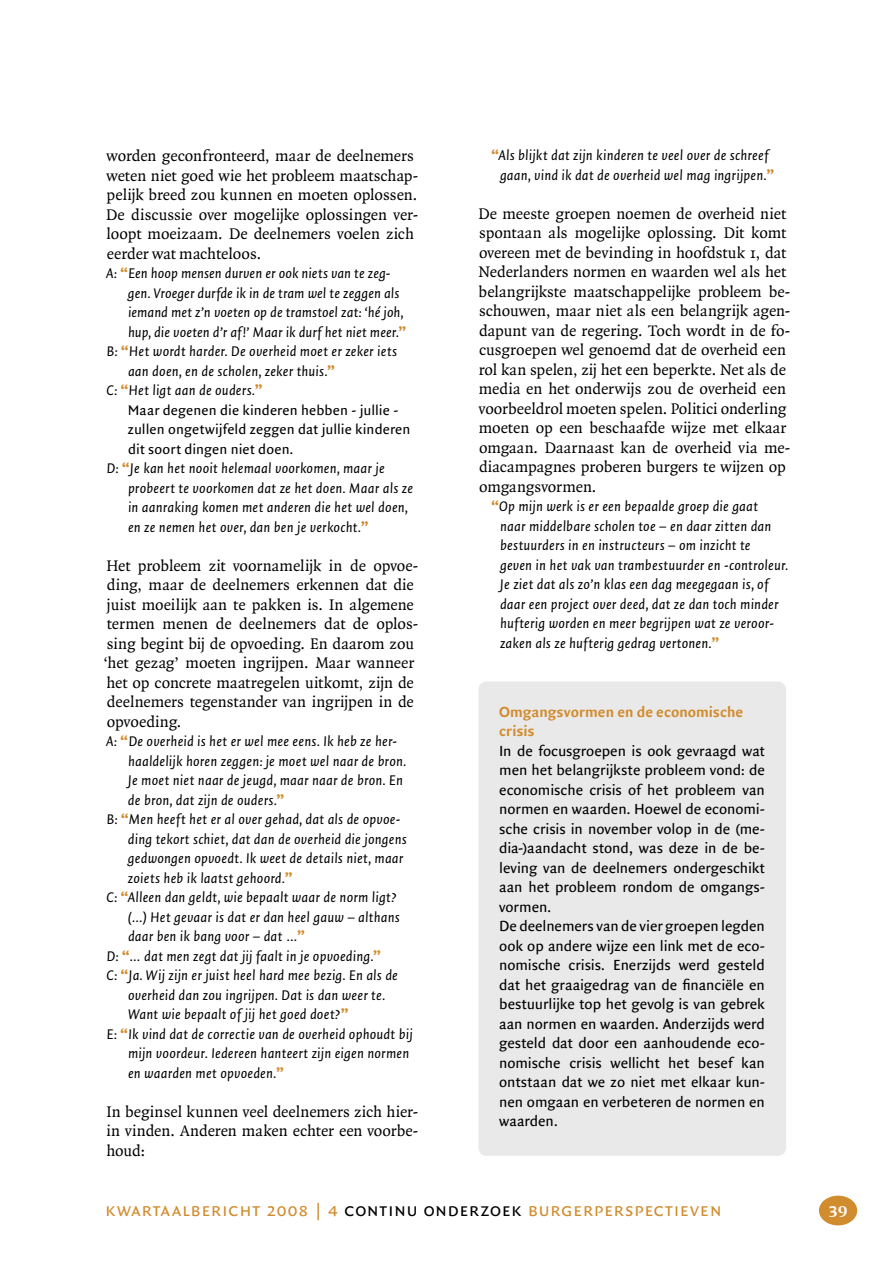
<style>
.page{position:relative;width:893px;height:1263px;background:#fff}
.page>*{position:absolute;margin:0;border:0;box-sizing:border-box;transform-origin:0 0}
.t1{font:19.5px "Quadraat Sans Caps";letter-spacing:.035em;color:#d18c2e}
.t2{font:19.5px "Quadraat Bold Caps";color:#fff}
.t3{font:16.5px/19.5px "Quadraat";color:#000}
.t4{font:15.75px/19.5px "Quadraat Sans";letter-spacing:-.005em;color:#000}
.t5{font:700 15.75px/19.8px "Quadraat Sans";color:#d18c2e}
.t6{font:italic 15px/19.5px "Quadraat Sans";letter-spacing:.01em;color:#000;text-align:center}
.t7{font:15px "Quadraat Sans";letter-spacing:.005em;color:#000}
.s1{font-weight:700;font-style:normal;font-size:16.5px;color:#d18c2e}
.s2{font-size:16.35px}
.s3{font-size:19.35px;color:#000}
</style>
<div class="page">
<div style="left:819px;top:1196px;width:38px;height:29px;background:#d18c2e;border-radius:50%"></div>
<div style="left:478px;top:681px;width:308px;height:475px;background:#eae9e9;border-radius:9px"></div>
<p class="t3" style="left:106px;top:146px;width:314px">worden geconfronteerd, maar de deelnemers weten niet goed wie het probleem maatschap&shy;pelijk breed zou kunnen en moeten oplossen.<br>De discussie over mogelijke oplossingen ver&shy;loopt moeizaam. De deelnemers voelen zich eerder wat machteloos.</p>
<p class="t6" style="left:106px;top:264px;width:286px">A: <span class="s1">“</span>Een hoop mensen durven er ook niets van te zeg-</p>
<p class="t6" style="left:128px;top:284px;width:273px">gen. Vroeger durfde ik in de tram wel te zeggen als</p>
<p class="t6" style="left:128px;top:303px;width:277px">iemand met z’n voeten op de tramstoel zat: ‘hé joh,</p>
<p class="t6" style="left:128px;top:323px;width:280px">hup, die voeten d’r af!’ Maar ik durf het niet meer.<span class="s1">”</span></p>
<p class="t6" style="left:107px;top:342px;width:292px">B: <span class="s1">“</span>Het wordt harder. De overheid moet er zeker iets</p>
<p class="t6" style="left:128px;top:362px;width:209px">aan doen, en de scholen, zeker thuis.<span class="s1">”</span></p>
<p class="t6" style="left:107px;top:381px;width:158px">C: <span class="s1">“</span>Het ligt aan de ouders.<span class="s1">”</span></p>
<p class="t7" style="left:128px;top:401px;width:272px">Maar degenen die kinderen hebben - jullie -</p>
<p class="t7" style="left:128px;top:421px;width:284px">zullen ongetwijfeld zeggen dat jullie kinderen</p>
<p class="t7" style="left:128px;top:440px;width:167px">dit soort dingen niet doen.</p>
<p class="t6" style="left:107px;top:459px;width:280px">D: <span class="s1">“</span>Je kan het nooit helemaal voorkomen, maar je</p>
<p class="t6" style="left:128px;top:479px;width:287px">probeert te voorkomen dat ze het doen. Maar als ze</p>
<p class="t6" style="left:128px;top:498px;width:281px">in aanraking komen met anderen die het wel doen,</p>
<p class="t6" style="left:128px;top:518px;width:242px">en ze nemen het over, dan ben je verkocht.<span class="s1">”</span></p>
<p class="t3" style="left:103px;top:556px;width:316px">Het probleem zit voornamelijk in de opvoe&shy;ding, maar de deelnemers erkennen dat die juist moeilijk aan te pakken is. In algemene termen menen de deelnemers dat de oplos&shy;sing begint bij de opvoeding. En daarom zou ‘het gezag’ moeten ingrijpen. Maar wanneer het op concrete maatregelen uitkomt, zijn de deelnemers tegenstander van ingrijpen in de opvoeding.</p>
<p class="t6" style="left:106px;top:732px;width:292px">A: <span class="s1">“</span>De overheid is het er wel mee eens. Ik heb ze her-</p>
<p class="t6" style="left:128px;top:752px;width:280px">haaldelijk horen zeggen: je moet wel naar de bron.</p>
<p class="t6" style="left:128px;top:771px;width:277px">Je moet niet naar de jeugd, maar naar de bron. En</p>
<p class="t6" style="left:128px;top:791px;width:158px">de bron, dat zijn de ouders.<span class="s1">”</span></p>
<p class="t6" style="left:107px;top:810px;width:295px">B: <span class="s1">“</span>Men heeft het er al over gehad, dat als de opvoe-</p>
<p class="t6" style="left:128px;top:830px;width:280px">ding tekort schiet, dat dan de overheid die jongens</p>
<p class="t6" style="left:128px;top:849px;width:277px">gedwongen opvoedt. Ik weet de details niet, maar</p>
<p class="t6" style="left:128px;top:869px;width:166px">zoiets heb ik laatst gehoord.<span class="s1">”</span></p>
<p class="t6" style="left:107px;top:888px;width:291px">C: <span class="s1">“</span>Alleen dan geldt, wie bepaalt waar de norm ligt?</p>
<p class="t6" style="left:128px;top:908px;width:273px">(…) Het gevaar is dat er dan heel gauw – althans</p>
<p class="t6" style="left:128px;top:927px;width:179px">daar ben ik bang voor – dat …<span class="s1">”</span></p>
<p class="t6" style="left:107px;top:947px;width:276px">D: <span class="s1">“</span>… dat men zegt dat jij faalt in je opvoeding.<span class="s1">”</span></p>
<p class="t6" style="left:107px;top:966px;width:293px">C: <span class="s1">“</span>Ja. Wij zijn er juist heel hard mee bezig. En als de</p>
<p class="t6" style="left:128px;top:986px;width:258px">overheid dan zou ingrijpen. Dat is dan weer te.</p>
<p class="t6" style="left:128px;top:1005px;width:222px">Want wie bepaalt of jij het goed doet?<span class="s1">”</span></p>
<p class="t6" style="left:107px;top:1025px;width:308px">E: <span class="s1">“</span>Ik vind dat de correctie van de overheid ophoudt bij</p>
<p class="t6" style="left:128px;top:1044px;width:283px">mijn voordeur. Iedereen hanteert zijn eigen normen</p>
<p class="t6" style="left:128px;top:1064px;width:157px">en waarden met opvoeden.<span class="s1">”</span></p>
<p class="t3" style="left:106px;top:1102px;width:313px;text-align:justify">In beginsel kunnen veel deelnemers zich hier&shy;in vinden. Anderen maken echter een voorbe&shy;houd:</p>
<p class="t6" style="left:491px;top:147px;width:285px"><span class="s1">“</span>Als blijkt dat zijn kinderen te veel over de schreef gaan, vind ik dat de overheid wel mag ingrijpen.<span class="s1">”</span></p>
<p class="t3" style="left:478px;top:204px;width:314px">De meeste groepen noemen de overheid niet spontaan als mogelijke oplossing. Dit komt overeen met de bevinding in hoofdstuk 1, dat Nederlanders normen en waarden wel als het belangrijkste maatschappelijke probleem be&shy;schouwen, maar niet als een belangrijk agen&shy;dapunt van de regering. Toch wordt in de fo&shy;cusgroepen wel genoemd dat de overheid een rol kan spelen, zij het een beperkte. Net als de media en het onderwijs zou de overheid een voorbeeldrol moeten spelen. Politici onderling moeten op een beschaafde wijze met elkaar omgaan. Daarnaast kan de overheid via me&shy;diacampagnes proberen burgers te wijzen op omgangsvormen.</p>
<p class="t6" style="left:500px;top:498px;width:290px;text-align:left;text-indent:-9px"><span class="s1">“</span>Op mijn werk is er een bepaalde groep die gaat<br>naar middelbare scholen toe – en daar zitten dan bestuurders in en instructeurs – om inzicht te<br>geven in het vak van trambestuurder en -controleur.<br>Je ziet dat als zo’n klas een dag meegegaan is, of daar een project over deed, dat ze dan toch minder hufterig worden en meer begrijpen wat ze veroor&shy;zaken als ze hufterig gedrag vertonen.<span class="s1">”</span></p>
<p class="t5" style="left:499px;top:702px;width:246px">Omgangsvormen en de economische crisis</p>
<p class="t4" style="left:499px;top:741px;width:267px">In de focusgroepen is ook gevraagd wat men het belangrijkste probleem vond: de economische crisis of het probleem van normen en waarden. Hoewel de economi&shy;sche crisis in november volop in de (me&shy;dia-)aandacht stond, was deze in de be&shy;leving van de deelnemers ondergeschikt aan het probleem rondom de omgangs&shy;vormen.<br>De deelnemers van de vier groepen legden ook op andere wijze een link met de eco&shy;nomische crisis. Enerzijds werd gesteld dat het graaigedrag van de financiële en bestuurlijke top het gevolg is van gebrek aan normen en waarden. Anderzijds werd gesteld dat door een aanhoudende eco&shy;nomische crisis wellicht het besef kan ontstaan dat we zo niet met elkaar kun&shy;nen omgaan en verbeteren de normen en waarden.</p>
<h1 class="t1" style="left:105px;top:1198px;width:618px">kwartaalbericht 2008 <span class="s2">|</span> 4 <span class="s3">continu onderzoek</span> burgerperspectieven</h1>
<h1 class="t2" style="left:829px;top:1199px;width:20px">39</h1>
</div>
